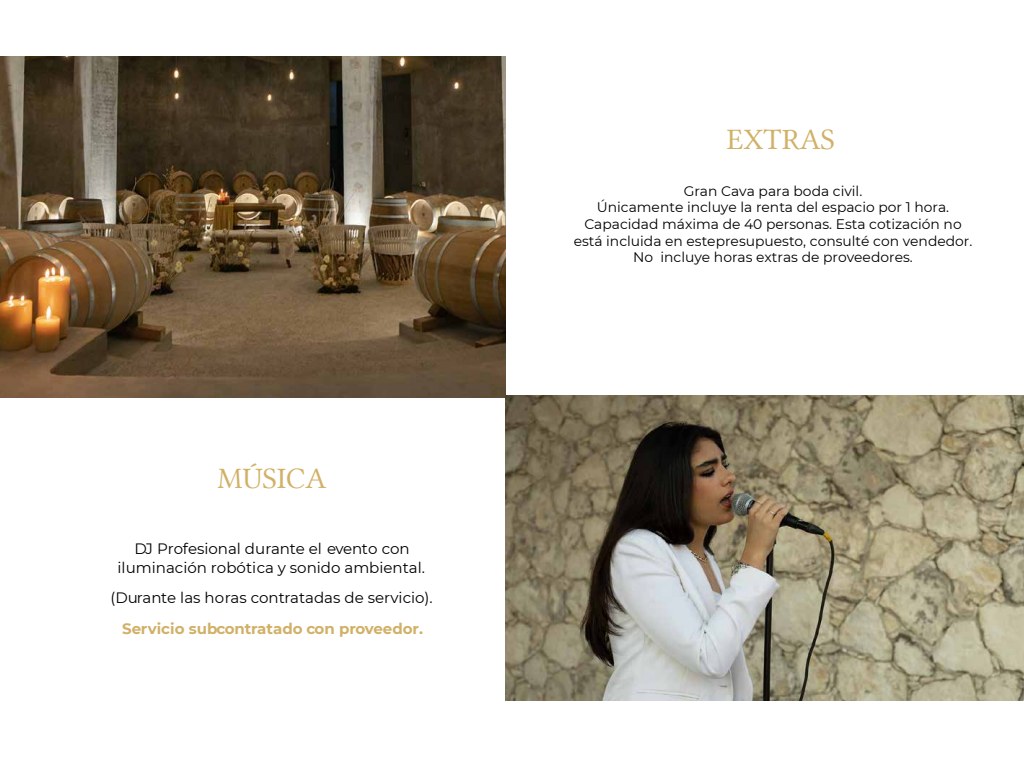
<style>
.page{position:relative;width:1024px;height:768px;background:#fff}
.page>*{position:absolute;margin:0;border:0;box-sizing:border-box;transform-origin:0 0}
.t1{font:30px "Lin Libertine Capitals";color:#d1b167}
.t2{font:15px/19px "Montserrat";color:#000;text-align:center}
.t3{font:700 15px "Montserrat";color:#d1b167}
.t4{font:13.9px/16.6px "Montserrat";color:#000;text-align:center}
</style>
<div class="page">
<img style="left:0;top:57px;width:506px;height:341px">
<img style="left:505px;top:395px;width:519px;height:306px">
<h1 class="t1" style="left:218px;top:462px;width:110px">MÚSICA</h1>
<p class="t2" style="left:118px;top:539px;width:309px">DJ Profesional durante el evento con iluminación robótica y sonido ambiental.</p>
<p class="t2" style="left:111px;top:588px;width:324px">(Durante las horas contratadas de servicio).</p>
<p class="t3" style="left:122px;top:617px;width:302px">Servicio subcontratado con proveedor.</p>
<h1 class="t1" style="left:727px;top:122px;width:109px">EXTRAS</h1>
<p class="t4" style="left:574px;top:182px;width:400px">Gran Cava para boda civil.<br>Únicamente incluye la renta del espacio por 1 hora.<br>Capacidad máxima de 40 personas. Esta cotización no está incluida en estepresupuesto, consulté con vendedor.<br>No incluye horas extras de proveedores.</p>
</div>
